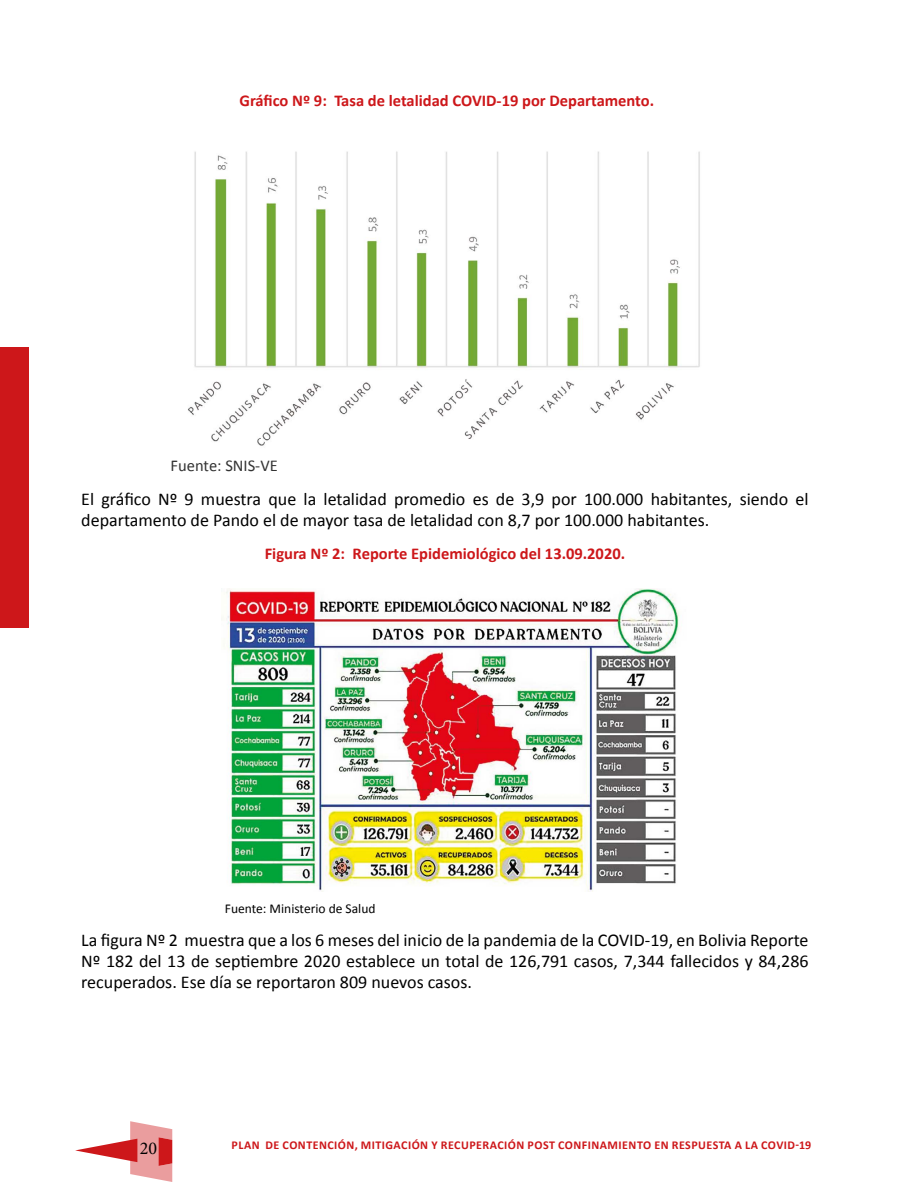
<style>
.page{position:relative;width:915px;height:1191px;background:#fff}
.page>*{position:absolute;margin:0;border:0;box-sizing:border-box;transform-origin:0 0}
.t1{font:18px/21px "Calibri";color:#000}
.t2{font:18px "Minion Pro";color:#000}
.t3{font:700 16.5px "Calibri";color:#cd171a}
.t4{font:16.5px "Calibri";color:#333}
.t5{font:13.5px "Calibri";color:#000}
.t6{font:700 12px "Calibri";letter-spacing:.04em;color:#cd171a}
</style>
<div class="page">
<svg style="left:75px;top:1121px;width:97px;height:61px"></svg>
<div style="left:0;top:348px;width:29px;height:280px;background:#cd171a"></div>
<img style="left:188px;top:151px;width:512px;height:295px">
<img style="left:226px;top:588px;width:454px;height:303px">
<p class="t3" style="left:239px;top:89px;width:416px">Gráfico Nº 9: Tasa de letalidad COVID-19 por Departamento.</p>
<p class="t4" style="left:171px;top:455px;width:109px">Fuente: SNIS-VE</p>
<p class="t1" style="left:81px;top:488px;width:728px">El gráfico Nº 9 muestra que la letalidad promedio es de 3,9 por 100.000 habitantes, siendo el departamento de Pando el de mayor tasa de letalidad con 8,7 por 100.000 habitantes.</p>
<p class="t3" style="left:265px;top:542px;width:362px">Figura Nº 2: Reporte Epidemiológico del 13.09.2020.</p>
<p class="t5" style="left:225px;top:900px;width:152px">Fuente: Ministerio de Salud</p>
<p class="t1" style="left:81px;top:929px;width:728px;text-align:justify">La figura Nº 2 muestra que a los 6 meses del inicio de la pandemia de la COVID-19, en Bolivia Reporte Nº 182 del 13 de septiembre 2020 establece un total de 126,791 casos, 7,344 fallecidos y 84,286 recuperados. Ese día se reportaron 809 nuevos casos.</p>
<p class="t2" style="left:140px;top:1135px;width:19px">20</p>
<p class="t6" style="left:231px;top:1136px;width:581px">PLAN DE CONTENCIÓN, MITIGACIÓN Y RECUPERACIÓN POST CONFINAMIENTO EN RESPUESTA A LA COVID-19</p>
</div>
